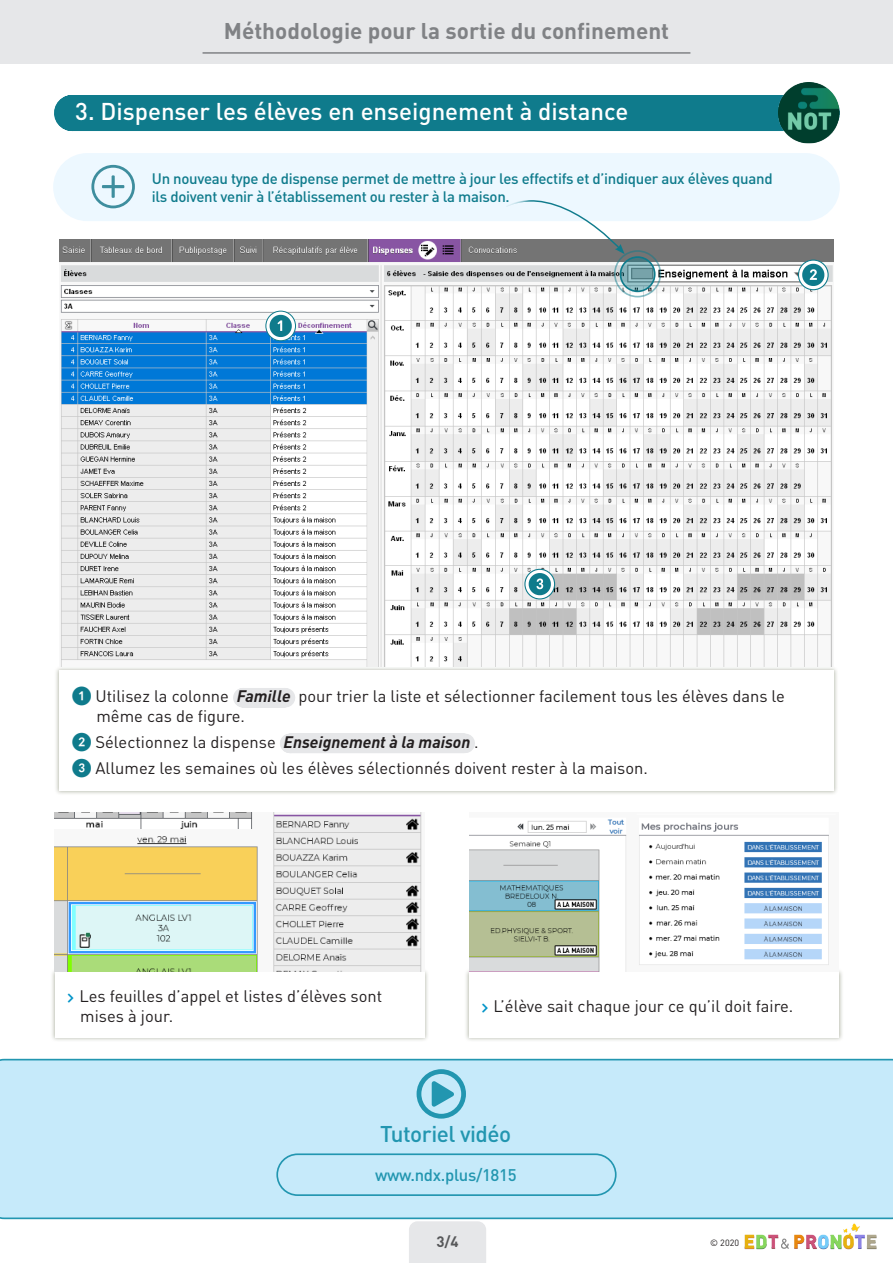
<style>
.page{position:relative;width:893px;height:1263px;background:#fff}
.page>*{position:absolute;margin:0;border:0;box-sizing:border-box;transform-origin:0 0}
.T1{font:500 24px "DINOT";color:#fff}
.Titre_page_intro{font:700 22.5px "DINOT";color:#808285}
.Sommaire_titre2{font:500 22.5px "DINOT";letter-spacing:-.02em;color:#2296b0}
.Sommaire_titre2-2{font:500 16.65px "DINOT";letter-spacing:-.02em;color:#2296b0}
.Texte_courant{font:16.5px/19.8px "DINOT";color:#231f20}
.Sommaire_titre2-3{font:500 15px/18px "DINOT";letter-spacing:-.02em;color:#0f7b8c}
.Sommaire_titre2-4{font:700 15px "DINOT";color:#57585a}
.t1{font:9px "DINOT";color:#231f20}
.s1{font-family:"Lato";font-weight:500;font-size:18px;color:#0f7b8c}
.s2{font-weight:700;font-style:italic}
</style>
<div class="page">
<div style="left:409px;top:1221px;width:77px;height:42px;background:#e6e7e9"></div>
<div style="left:0;top:0;width:893px;height:64px;background:#e6e7e9"></div>
<img style="left:742px;top:1219px;width:139px;height:31px">
<div style="left:0;top:1059px;width:893px;height:160px;background:#c6eafa"></div>
<div style="left:73px;top:95px;width:706px;height:36px;background:#0f7b8c"></div>
<hr style="left:72px;top:95px;width:1px;height:36px;background:#0f7b8c">
<hr style="left:203px;top:52px;width:487px;height:2px;background:#808285">
<div style="left:55px;top:666px;width:783px;height:129px;background:#878d77;opacity:.3"></div>
<div style="left:59px;top:670px;width:775px;height:121px;background:#fff"></div>
<svg style="left:243px;top:688px;width:43px;height:19px"></svg>
<div style="left:290px;top:734px;width:175px;height:19px;background:#e6e7e9"></div>
<div style="left:51px;top:969px;width:378px;height:73px;background:#878d77;opacity:.3"></div>
<div style="left:55px;top:973px;width:370px;height:65px;background:#fff"></div>
<div style="left:465px;top:969px;width:378px;height:73px;background:#878d77;opacity:.3"></div>
<div style="left:469px;top:973px;width:370px;height:65px;background:#fff"></div>
<img style="left:59px;top:239px;width:775px;height:427px">
<img style="left:55px;top:812px;width:370px;height:160px">
<img style="left:469px;top:819px;width:370px;height:153px">
<div style="left:53px;top:153px;width:787px;height:68px;background:#edf8ff;border-radius:34px"></div>
<svg style="left:91px;top:165px;width:44px;height:43px"></svg>
<svg style="left:620px;top:257px;width:35px;height:34px"></svg>
<div style="left:620px;top:256px;width:36px;height:36px;border:2px solid #0f7b8c;border-radius:50%"></div>
<div style="left:614px;top:250px;width:47px;height:47px;border:2px solid #0f7b8c;border-radius:50%"></div>
<svg style="left:504px;top:200px;width:121px;height:54px"></svg>
<svg style="left:525px;top:569px;width:30px;height:30px"></svg>
<div style="left:524px;top:569px;width:31px;height:30px;border:1px solid #0f7b8c;border-radius:50%"></div>
<svg style="left:529px;top:573px;width:22px;height:22px"></svg>
<svg style="left:266px;top:311px;width:29px;height:30px"></svg>
<div style="left:266px;top:311px;width:30px;height:30px;border:1px solid #0f7b8c;border-radius:50%"></div>
<svg style="left:270px;top:315px;width:22px;height:22px"></svg>
<svg style="left:798px;top:260px;width:30px;height:30px"></svg>
<div style="left:798px;top:260px;width:31px;height:30px;border:1px solid #0f7b8c;border-radius:50%"></div>
<svg style="left:802px;top:264px;width:22px;height:22px"></svg>
<div style="left:277px;top:1154px;width:339px;height:41px;background:#c6eafa;border-radius:20px"></div>
<div style="left:276px;top:1153px;width:341px;height:43px;border:2px solid #2296b0;border-radius:20px"></div>
<img style="left:779px;top:82px;width:61px;height:61px">
<div style="left:417px;top:1069px;width:49px;height:49px;background:#c6eafa"></div>
<p class="Titre_page_intro" style="left:224px;top:17px;width:447px">Méthodologie pour la sortie du confinement</p>
<p class="T1" style="left:75px;top:96px;width:554px">3. Dispenser les élèves en enseignement à distance</p>
<p class="Sommaire_titre2-3" style="left:152px;top:169px;width:622px">Un nouveau type de dispense permet de mettre à jour les effectifs et d’indiquer aux élèves quand ils doivent venir à l’établissement ou rester à la maison.</p>
<p class="Texte_courant" style="left:96px;top:686px;width:690px;text-indent:-25px"><span class="s1">❶</span> Utilisez la colonne <span class="s2">Famille</span> pour trier la liste et sélectionner facilement tous les élèves dans le même cas de figure.</p>
<p class="Texte_courant" style="left:72px;top:732px;width:408px"><span class="s1">❷</span> Sélectionnez la dispense <span class="s2">Enseignement à la maison</span> .</p>
<p class="Texte_courant" style="left:72px;top:757px;width:578px"><span class="s1">❸</span> Allumez les semaines où les élèves sélectionnés doivent rester à la maison.</p>
<p class="Texte_courant" style="left:79px;top:985px;width:304px">Les feuilles d’appel et listes d’élèves sont mises à jour.</p>
<p class="Texte_courant" style="left:494px;top:995px;width:301px">L’élève sait chaque jour ce qu’il doit faire.</p>
<p class="Sommaire_titre2" style="left:380px;top:1120px;width:133px">Tutoriel vidéo</p>
<p class="Sommaire_titre2-2" style="left:375px;top:1164px;width:143px">www.ndx.plus/1815</p>
<p class="Sommaire_titre2-4" style="left:436px;top:1232px;width:24px">3/4</p>
<p class="t1" style="left:710px;top:1237px;width:30px">© 2020</p>
</div>
